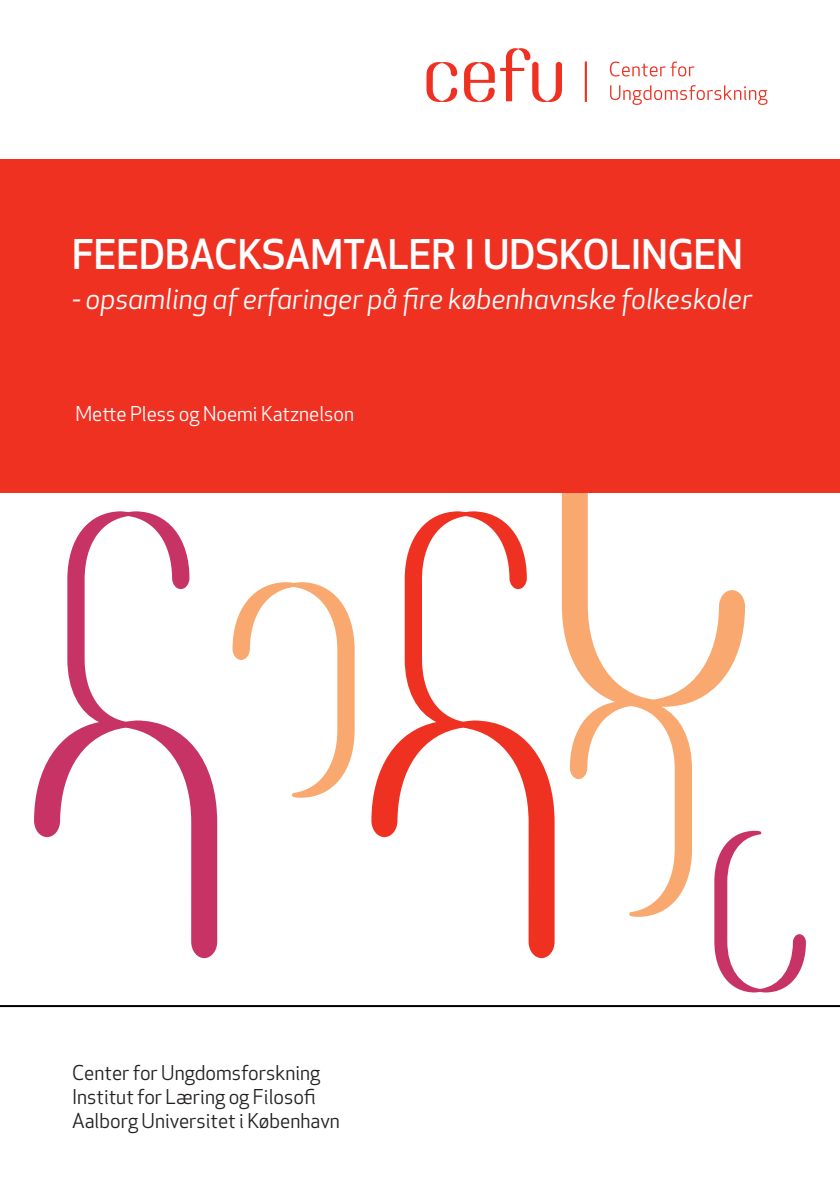
<style>
.page{position:relative;width:840px;height:1191px;background:#fff}
.page>*{position:absolute;margin:0;border:0;box-sizing:border-box;transform-origin:0 0}
.t1{font:500 40px "Apex New";color:#fff}
.t2{font:italic 28px "Apex New";color:#fff}
.t3{font:20px/24px "Apex New";color:#231f20}
.t4{font:20px "Apex New";color:#fff}
</style>
<div class="page">
<svg style="left:232px;top:582px;width:122px;height:215px"></svg>
<svg style="left:34px;top:511px;width:183px;height:447px"></svg>
<svg style="left:561px;top:492px;width:183px;height:425px"></svg>
<svg style="left:371px;top:511px;width:183px;height:447px"></svg>
<svg style="left:714px;top:831px;width:91px;height:161px"></svg>
<div style="left:0;top:159px;width:839px;height:333px;background:#ef3122"></div>
<svg style="left:609px;top:62px;width:85px;height:14px"></svg>
<svg style="left:610px;top:85px;width:157px;height:20px"></svg>
<svg style="left:426px;top:62px;width:31px;height:40px"></svg>
<svg style="left:464px;top:62px;width:30px;height:40px"></svg>
<svg style="left:500px;top:48px;width:61px;height:54px"></svg>
<hr style="left:584px;top:61px;width:2px;height:41px;background:#ef3122">
<hr style="left:0;top:1005px;width:839px;height:2px;background:#000">
<h1 class="t1" style="left:72px;top:227px;width:672px">FEEDBACKSAMTALER I UDSKOLINGEN</h1>
<h2 class="t2" style="left:72px;top:281px;width:681px">- opsamling af erfaringer på fire københavnske folkeskoler</h2>
<p class="t4" style="left:75px;top:401px;width:280px">Mette Pless og Noemi Katznelson</p>
<p class="t3" style="left:72px;top:1061px;width:269px">Center for Ungdomsforskning<br>Institut for Læring og Filosofi<br>Aalborg Universitet i København</p>
</div>
